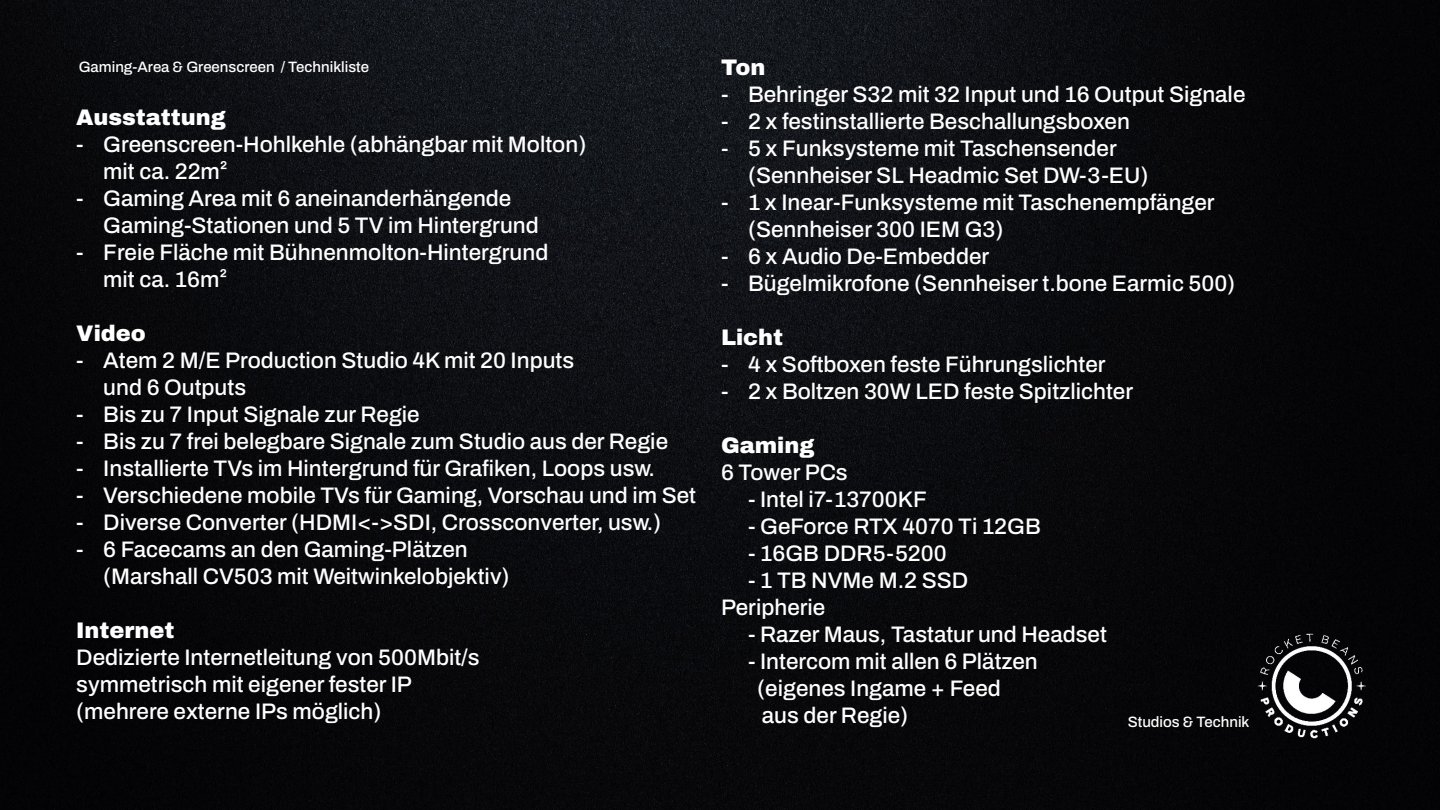
<style>
.page{position:relative;width:1440px;height:810px;background:#fff}
.page>*{position:absolute;margin:0;border:0;box-sizing:border-box;transform-origin:0 0}
.t1{font:500 22.5px/27px "Archivo";color:#fff}
.t2{font:900 22.5px "Archivo";color:#fff}
.t3{font:500 15px "Archivo";color:#fff}
</style>
<div class="page">
<img style="left:0;top:0;width:1440px;height:810px">
<img style="left:1254px;top:625px;width:116px;height:122px">
<p class="t3" style="left:79px;top:59px;width:292px">Gaming-Area &amp; Greenscreen / Technikliste</p>
<p class="t2" style="left:76px;top:105px;width:151px">Ausstattung</p>
<p class="t1" style="left:103px;top:131px;width:485px;text-indent:-27px">- Greenscreen-Hohlkehle (abhängbar mit Molton) mit ca. 22m²</p>
<p class="t1" style="left:103px;top:185px;width:437px;text-indent:-27px">- Gaming Area mit 6 aneinanderhängende<br>Gaming-Stationen und 5 TV im Hintergrund</p>
<p class="t1" style="left:103px;top:239px;width:447px;text-indent:-27px">- Freie Fläche mit Bühnenmolton-Hintergrund mit ca. 16m²</p>
<p class="t2" style="left:76px;top:321px;width:71px">Video</p>
<p class="t1" style="left:103px;top:347px;width:472px;text-indent:-27px">- Atem 2 M/E Production Studio 4K mit 20 Inputs und 6 Outputs</p>
<p class="t1" style="left:76px;top:401px;width:345px">- Bis zu 7 Input Signale zur Regie</p>
<p class="t1" style="left:76px;top:428px;width:593px">- Bis zu 7 frei belegbare Signale zum Studio aus der Regie</p>
<p class="t1" style="left:76px;top:455px;width:580px">- Installierte TVs im Hintergrund für Grafiken, Loops usw.</p>
<p class="t1" style="left:76px;top:482px;width:621px">- Verschiedene mobile TVs für Gaming, Vorschau und im Set</p>
<p class="t1" style="left:76px;top:509px;width:586px">- Diverse Converter (HDMI&lt;-&gt;SDI, Crossconverter, usw.)</p>
<p class="t1" style="left:103px;top:536px;width:408px;text-indent:-27px">- 6 Facecams an den Gaming-Plätzen (Marshall CV503 mit Weitwinkelobjektiv)</p>
<p class="t2" style="left:76px;top:618px;width:100px">Internet</p>
<p class="t1" style="left:76px;top:644px;width:405px">Dedizierte Internetleitung von 500Mbit/s symmetrisch mit eigener fester IP (mehrere externe IPs möglich)</p>
<p class="t2" style="left:721px;top:55px;width:46px">Ton</p>
<p class="t1" style="left:721px;top:81px;width:526px">- Behringer S32 mit 32 Input und 16 Output Signale</p>
<p class="t1" style="left:721px;top:108px;width:410px">- 2 x festinstallierte Beschallungsboxen</p>
<p class="t1" style="left:748px;top:135px;width:402px;text-indent:-27px">- 5 x Funksysteme mit Taschensender (Sennheiser SL Headmic Set DW-3-EU)</p>
<p class="t1" style="left:748px;top:189px;width:468px;text-indent:-27px">- 1 x Inear-Funksysteme mit Taschenempfänger (Sennheiser 300 IEM G3)</p>
<p class="t1" style="left:721px;top:243px;width:270px">- 6 x Audio De-Embedder</p>
<p class="t1" style="left:721px;top:270px;width:516px">- Bügelmikrofone (Sennheiser t.bone Earmic 500)</p>
<p class="t2" style="left:721px;top:325px;width:64px">Licht</p>
<p class="t1" style="left:721px;top:351px;width:386px">- 4 x Softboxen feste Führungslichter</p>
<p class="t1" style="left:721px;top:378px;width:414px">- 2 x Boltzen 30W LED feste Spitzlichter</p>
<p class="t2" style="left:721px;top:433px;width:95px">Gaming</p>
<p class="t1" style="left:721px;top:459px;width:128px">6 Tower PCs</p>
<p class="t1" style="left:748px;top:486px;width:180px">- Intel i7-13700KF</p>
<p class="t1" style="left:748px;top:513px;width:294px">- GeForce RTX 4070 Ti 12GB</p>
<p class="t1" style="left:748px;top:540px;width:200px">- 16GB DDR5-5200</p>
<p class="t1" style="left:721px;top:567px;width:249px;text-indent:27px">- 1 TB NVMe M.2 SSD<br>Peripherie</p>
<p class="t1" style="left:748px;top:621px;width:360px">- Razer Maus, Tastatur und Headset</p>
<p class="t1" style="left:757px;top:648px;width:282px;text-indent:-9px">- Intercom mit allen 6 Plätzen (eigenes Ingame + Feed aus der Regie)</p>
<p class="t3" style="left:1128px;top:714px;width:123px">Studios &amp; Technik</p>
</div>
